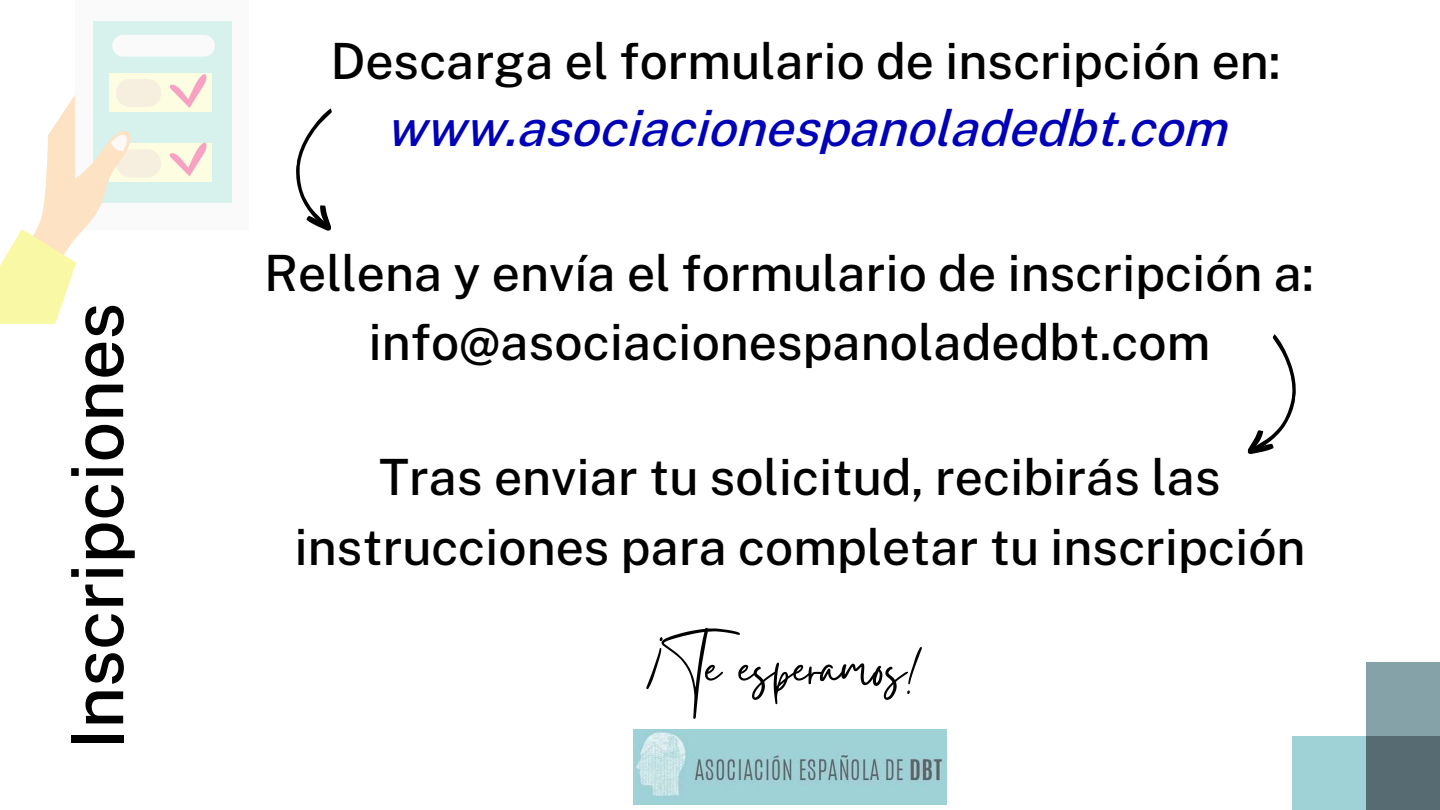
<style>
.page{position:relative;width:1440px;height:810px;background:#fff}
.page>*{position:absolute;margin:0;border:0;box-sizing:border-box;transform-origin:0 0}
.t1{font:500 72px "Public Sans";color:#000}
.t2{font:70px "Gistesy";color:#000}
.t3{font:500 50px/69.7px "Public Sans";color:#000;text-align:center}
.t4{font:italic 500 50px "Public Sans";color:#0000b9}
</style>
<div class="page">
<div style="left:1366px;top:736px;width:74px;height:74px;background:#566c72"></div>
<div style="left:1366px;top:662px;width:74px;height:74px;background:#85a2a8"></div>
<div style="left:1292px;top:736px;width:74px;height:74px;background:#9fd2d6"></div>
<div style="left:75px;top:0;width:174px;height:229px;background:#f5f5f5"></div>
<div style="left:93px;top:22px;width:138px;height:181px;background:#d7f1ec"></div>
<div style="left:109px;top:74px;width:103px;height:38px;background:#fdfde1"></div>
<div style="left:109px;top:143px;width:103px;height:38px;background:#fdfde1"></div>
<div style="left:116px;top:149px;width:45px;height:28px;background:#f6eede;border-radius:14px"></div>
<div style="left:116px;top:79px;width:45px;height:28px;background:#f6eede;border-radius:14px"></div>
<div style="left:112px;top:35px;width:103px;height:22px;background:#f5f5f5;border-radius:11px"></div>
<svg style="left:166px;top:73px;width:44px;height:35px"></svg>
<svg style="left:169px;top:142px;width:38px;height:34px"></svg>
<svg style="left:0;top:95px;width:139px;height:229px"></svg>
<img style="left:633px;top:729px;width:313px;height:76px">
<svg style="left:296px;top:108px;width:36px;height:123px"></svg>
<svg style="left:1247px;top:334px;width:49px;height:120px"></svg>
<h1 class="t1" style="left:55px;top:750px;width:449px;rotate:-90deg">Inscripciones</h1>
<p class="t3" style="left:330px;top:26px;width:952px">Descarga el formulario de inscripción en:</p>
<p class="t4" style="left:386px;top:99px;width:857px">www.asociacionespanoladedbt.com</p>
<p class="t3" style="left:264px;top:238px;width:1051px">Rellena y envía el formulario de inscripción a: info@asociacionespanoladedbt.com</p>
<p class="t3" style="left:294px;top:442px;width:1013px">Tras enviar tu solicitud, recibirás las instrucciones para completar tu inscripción</p>
<h2 class="t2" style="left:647px;top:619px;width:272px">¡Te esperamos!</h2>
</div>
